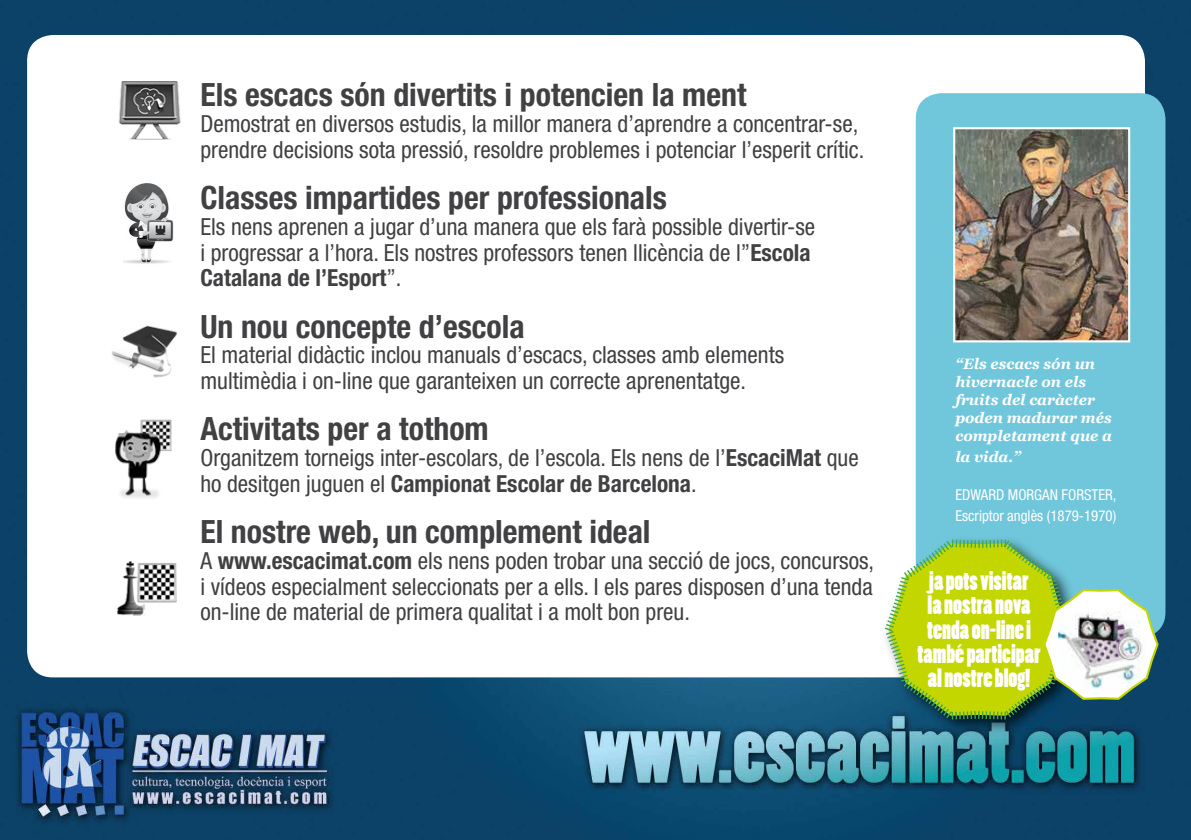
<style>
.page{position:relative;width:1191px;height:840px;background:#fff}
.page>*{position:absolute;margin:0;border:0;box-sizing:border-box;transform-origin:0 0}
.t1{font:700 condensed 32px "Helvetica Neue";color:#414042}
.t2{font:24.2px/24.2px "Poplar Std";color:#fff;text-align:center}
.t3{font:condensed 23.6px/25.6px "Helvetica Neue";color:#414042}
.t4{font:italic 700 15px/18px "Georgia";color:#fff}
.t5{font:condensed 15px/20.6px "Helvetica Neue";color:#fff}
.s1{font-weight:700}
</style>
<div class="page">
<img style="left:0;top:0;width:1191px;height:839px">
<div style="left:27px;top:35px;width:1118px;height:642px;background:#fff;border-radius:26px"></div>
<img style="left:115px;top:419px;width:57px;height:79px">
<img style="left:111px;top:325px;width:66px;height:53px">
<img style="left:117px;top:561px;width:60px;height:55px">
<img style="left:118px;top:81px;width:63px;height:59px">
<img style="left:123px;top:183px;width:51px;height:81px">
<div style="left:915px;top:93px;width:250px;height:544px;background:#70c7db;border-radius:26px"></div>
<img style="left:956px;top:130px;width:171px;height:209px">
<div style="left:953px;top:127px;width:177px;height:215px;border:2px solid #fff"></div>
<div style="left:879px;top:532px;width:210px;height:205px;background:#000;opacity:.75"></div>
<svg style="left:883px;top:537px;width:276px;height:183px"></svg>
<h1 class="t1" style="left:200px;top:75px;width:547px">Els escacs són divertits i potencien la ment</h1>
<p class="t3" style="left:200px;top:111px;width:665px">Demostrat en diversos estudis, la millor manera d’aprendre a concentrar-se, prendre decisions sota pressió, resoldre problemes i potenciar l’esperit crític.</p>
<h1 class="t1" style="left:200px;top:178px;width:468px">Classes impartides per professionals</h1>
<p class="t3" style="left:200px;top:213px;width:616px">Els nens aprenen a jugar d’una manera que els farà possible divertir-se i progressar a l’hora. Els nostres professors tenen llicència de l”<span class="s1">Escola<br>Catalana de l’Esport</span>”.</p>
<h1 class="t1" style="left:200px;top:307px;width:326px">Un nou concepte d’escola</h1>
<p class="t3" style="left:200px;top:342px;width:585px">El material didàctic inclou manuals d’escacs, classes amb elements multimèdia i on-line que garanteixen un correcte aprenentatge.</p>
<h1 class="t1" style="left:200px;top:409px;width:290px">Activitats per a tothom</h1>
<p class="t3" style="left:200px;top:444px;width:660px">Organitzem torneigs inter-escolars, de l’escola. Els nens de l’<span class="s1">EscaciMat</span> que ho desitgen juguen el <span class="s1">Campionat Escolar de Barcelona</span>.</p>
<h1 class="t1" style="left:200px;top:512px;width:452px">El nostre web, un complement ideal</h1>
<p class="t3" style="left:200px;top:547px;width:675px;text-align:justify">A <span class="s1">www.escacimat.com</span> els nens poden trobar una secció de jocs, concursos, i vídeos especialment seleccionats per a ells. I els pares disposen d’una tenda on-line de material de primera qualitat i a molt bon preu.</p>
<p class="t4" style="left:955px;top:355px;width:158px">“Els escacs són un hivernacle on els fruits del caràcter poden madurar més completament que a</p>
<p class="t4" style="left:955px;top:447px;width:67px">la vida.”</p>
<p class="t5" style="left:955px;top:484px;width:163px">EDWARD MORGAN FORSTER,<br>Escriptor anglès (1879-1970)</p>
<p class="t2" style="left:917px;top:569px;width:125px">ja pots visitar<br>la nostra nova tenda on-line i també participar al nostre blog!</p>
</div>
